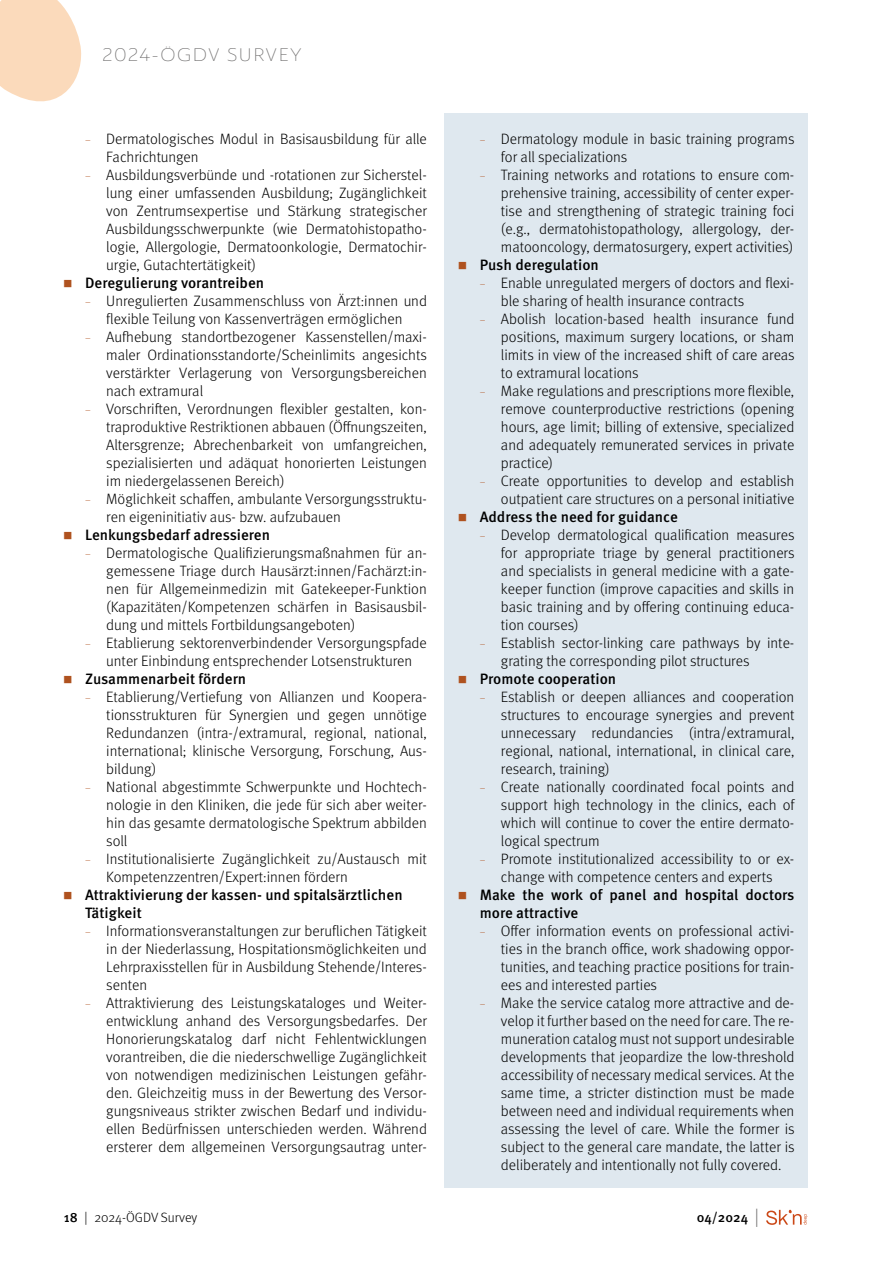
<style>
.page{position:relative;width:893px;height:1263px;background:#fff}
.page>*{position:absolute;margin:0;border:0;box-sizing:border-box;transform-origin:0 0}
.t1{font:300 expanded 18px "Ainslie Sans";letter-spacing:.05em;color:#706f6f}
.t2{font:300 15px/18px "Meta Pro";color:#000;text-align:justify}
.t3{font:500 15px/18px "Meta Pro";color:#000}
.t4{font:300 13.5px "Meta Pro";color:#000}
.t5{font:500 13.5px "Meta Pro";color:#000}
.s1{font-size:9.75px;color:#af521f}
.s2{font-weight:300;font-size:9.75px;color:#af521f}
.s3{font-weight:500}
.s4{font-weight:300;font-size:18.9px;color:#706f6f}
</style>
<div class="page">
<div style="left:445px;top:114px;width:363px;height:1074px;background:#dfe8ef"></div>
<svg style="left:0;top:0;width:82px;height:102px;background:#fbdfc4"></svg>
<svg style="left:766px;top:1210px;width:41px;height:15px"></svg>
<p class="t1" style="left:102px;top:44px;width:176px">2024-ÖGDV SU RVEY</p>
<p class="t2" style="left:106px;top:129px;width:322px;text-indent:-21px"><span class="s1">–</span> Dermatologisches Modul in Basisausbildung für alle<br>Fachrichtungen</p>
<p class="t2" style="left:106px;top:165px;width:322px;text-indent:-21px"><span class="s1">–</span> Ausbildungsverbünde und -rotationen zur Sicherstel&shy;lung einer umfassenden Ausbildung; Zugänglichkeit von Zentrumsexpertise und Stärkung strategischer Ausbildungsschwerpunkte (wie Dermatohistopatho&shy;logie, Allergologie, Dermatoonkologie, Dermatochir&shy;urgie, Gutachtertätigkeit)</p>
<p class="t3" style="left:64px;top:273px;width:202px"><span class="s2">■</span> Deregulierung vorantreiben</p>
<p class="t2" style="left:85px;top:291px;width:343px;text-align:center"><span class="s1">–</span> Unregulierten Zusammenschluss von Ärzt:innen und flexible Teilung von Kassenverträgen ermöglichen</p>
<p class="t2" style="left:106px;top:327px;width:322px;text-indent:-21px"><span class="s1">–</span> Aufhebung standortbezogener Kassenstellen/maxi&shy;maler Ordinationsstandorte/Scheinlimits angesichts verstärkter Verlagerung von Versorgungsbereichen nach extramural</p>
<p class="t2" style="left:106px;top:399px;width:322px;text-indent:-21px"><span class="s1">–</span> Vorschriften, Verordnungen flexibler gestalten, kon&shy;traproduktive Restriktionen abbauen (Öffnungszeiten, Altersgrenze; Abrechenbarkeit von umfangreichen, spezialisierten und adäquat honorierten Leistungen im niedergelassenen Bereich)</p>
<p class="t2" style="left:106px;top:489px;width:322px;text-indent:-21px"><span class="s1">–</span> Möglichkeit schaffen, ambulante Versorgungsstruktu&shy;ren eigeninitiativ aus- bzw. aufzubauen</p>
<p class="t3" style="left:64px;top:525px;width:208px"><span class="s2">■</span> Lenkungsbedarf adressieren</p>
<p class="t2" style="left:106px;top:543px;width:322px;text-indent:-21px"><span class="s1">–</span> Dermatologische Qualifizierungsmaßnahmen für an&shy;gemessene Triage durch Hausärzt:innen/Fachärzt:in&shy;nen für Allgemeinmedizin mit Gatekeeper-Funktion (Kapazitäten/Kompetenzen schärfen in Basisausbil&shy;dung und mittels Fortbildungsangeboten)</p>
<p class="t2" style="left:85px;top:633px;width:343px;text-align:center"><span class="s1">–</span> Etablierung sektorenverbindender Versorgungspfade unter Einbindung entsprechender Lotsenstrukturen</p>
<p class="t3" style="left:64px;top:669px;width:184px"><span class="s2">■</span> Zusammenarbeit fördern</p>
<p class="t2" style="left:106px;top:687px;width:322px;text-indent:-21px"><span class="s1">–</span> Etablierung/Vertiefung von Allianzen und Koopera&shy;tionsstrukturen für Synergien und gegen unnötige Redundanzen (intra-/extramural, regional, national, international; klinische Versorgung, Forschung, Aus&shy;bildung)</p>
<p class="t2" style="left:106px;top:777px;width:322px;text-indent:-21px"><span class="s1">–</span> National abgestimmte Schwerpunkte und Hochtech&shy;nologie in den Kliniken, die jede für sich aber weiter&shy;hin das gesamte dermatologische Spektrum abbilden soll</p>
<p class="t2" style="left:106px;top:849px;width:322px;text-indent:-21px"><span class="s1">–</span> Institutionalisierte Zugänglichkeit zu/Austausch mit<br>Kompetenzzentren/Expert:innen fördern</p>
<p class="t3" style="left:85px;top:885px;width:319px;text-indent:-21px"><span class="s2">■</span> Attraktivierung der kassen- und spitalsärztlichen<br>Tätigkeit</p>
<p class="t2" style="left:106px;top:921px;width:322px;text-indent:-21px"><span class="s1">–</span> Informationsveranstaltungen zur beruflichen Tätigkeit in der Niederlassung, Hospitationsmöglichkeiten und Lehrpraxisstellen für in Ausbildung Stehende/Interes&shy;senten</p>
<p class="t2" style="left:106px;top:993px;width:322px;text-indent:-21px"><span class="s1">–</span> Attraktivierung des Leistungskataloges und Weiter&shy;entwicklung anhand des Versorgungsbedarfes. Der Honorierungskatalog darf nicht Fehlentwicklungen vorantreiben, die die niederschwellige Zugänglichkeit von notwendigen medizinischen Leistungen gefähr&shy;den. Gleichzeitig muss in der Bewertung des Versor&shy;gungsniveaus strikter zwischen Bedarf und individu&shy;ellen Bedürfnissen unterschieden werden. Während ersterer dem allgemeinen Versorgungsautrag unter-</p>
<p class="t4" style="left:64px;top:1208px;width:135px"><span class="s3">18</span> | 2024-ÖGDV Survey</p>
<p class="t2" style="left:501px;top:129px;width:295px;text-indent:-21px"><span class="s1">–</span> Dermatology module in basic training programs for all specializations</p>
<p class="t2" style="left:501px;top:165px;width:295px;text-indent:-21px"><span class="s1">–</span> Training networks and rotations to ensure com&shy;prehensive training, accessibility of center exper&shy;tise and strengthening of strategic training foci (e.g., dermatohistopathology, allergology, der&shy;matooncology, dermatosurgery, expert activities)</p>
<p class="t3" style="left:458px;top:255px;width:142px"><span class="s2">■</span> Push deregulation</p>
<p class="t2" style="left:501px;top:273px;width:295px;text-indent:-21px"><span class="s1">–</span> Enable unregulated mergers of doctors and flexi&shy;ble sharing of health insurance contracts</p>
<p class="t2" style="left:501px;top:309px;width:295px;text-indent:-21px"><span class="s1">–</span> Abolish location-based health insurance fund positions, maximum surgery locations, or sham limits in view of the increased shift of care areas to extramural locations</p>
<p class="t2" style="left:501px;top:381px;width:295px;text-indent:-21px"><span class="s1">–</span> Make regulations and prescriptions more flexible, remove counterproductive restrictions (opening hours, age limit; billing of extensive, specialized and adequately remunerated services in private practice)</p>
<p class="t2" style="left:480px;top:471px;width:316px;text-align:right"><span class="s1">–</span> Create opportunities to develop and establish outpatient care structures on a personal initiative</p>
<p class="t3" style="left:458px;top:507px;width:221px"><span class="s2">■</span> Address the need for guidance</p>
<p class="t2" style="left:501px;top:525px;width:295px;text-indent:-21px"><span class="s1">–</span> Develop dermatological qualification measures for appropriate triage by general practitioners and specialists in general medicine with a gate&shy;keeper function (improve capacities and skills in basic training and by offering continuing educa&shy;tion courses)</p>
<p class="t2" style="left:501px;top:633px;width:295px;text-indent:-21px"><span class="s1">–</span> Establish sector-linking care pathways by inte&shy;grating the corresponding pilot structures</p>
<p class="t3" style="left:458px;top:669px;width:159px"><span class="s2">■</span> Promote cooperation</p>
<p class="t2" style="left:501px;top:687px;width:295px;text-indent:-21px"><span class="s1">–</span> Establish or deepen alliances and cooperation structures to encourage synergies and prevent unnecessary redundancies (intra/extramural, regional, national, international, in clinical care, research, training)</p>
<p class="t2" style="left:501px;top:777px;width:295px;text-indent:-21px"><span class="s1">–</span> Create nationally coordinated focal points and support high technology in the clinics, each of which will continue to cover the entire dermato&shy;logical spectrum</p>
<p class="t2" style="left:480px;top:849px;width:316px;text-align:center"><span class="s1">–</span> Promote institutionalized accessibility to or ex&shy;change with competence centers and experts</p>
<p class="t3" style="left:480px;top:885px;width:316px;text-indent:-21px"><span class="s2">■</span> Make the work of panel and hospital doctors more attractive</p>
<p class="t2" style="left:501px;top:921px;width:295px;text-indent:-21px"><span class="s1">–</span> Offer information events on professional activi&shy;ties in the branch office, work shadowing oppor&shy;tunities, and teaching practice positions for train&shy;ees and interested parties</p>
<p class="t2" style="left:501px;top:993px;width:295px;text-indent:-21px"><span class="s1">–</span> Make the service catalog more attractive and de&shy;velop it further based on the need for care. The re&shy;muneration catalog must not support undesirable developments that jeopardize the low-threshold accessibility of necessary medical services. At the same time, a stricter distinction must be made between need and individual requirements when assessing the level of care. While the former is subject to the general care mandate, the latter is deliberately and intentionally not fully covered.</p>
<p class="t5" style="left:697px;top:1206px;width:64px">04/2024 <span class="s4">|</span></p>
</div>
